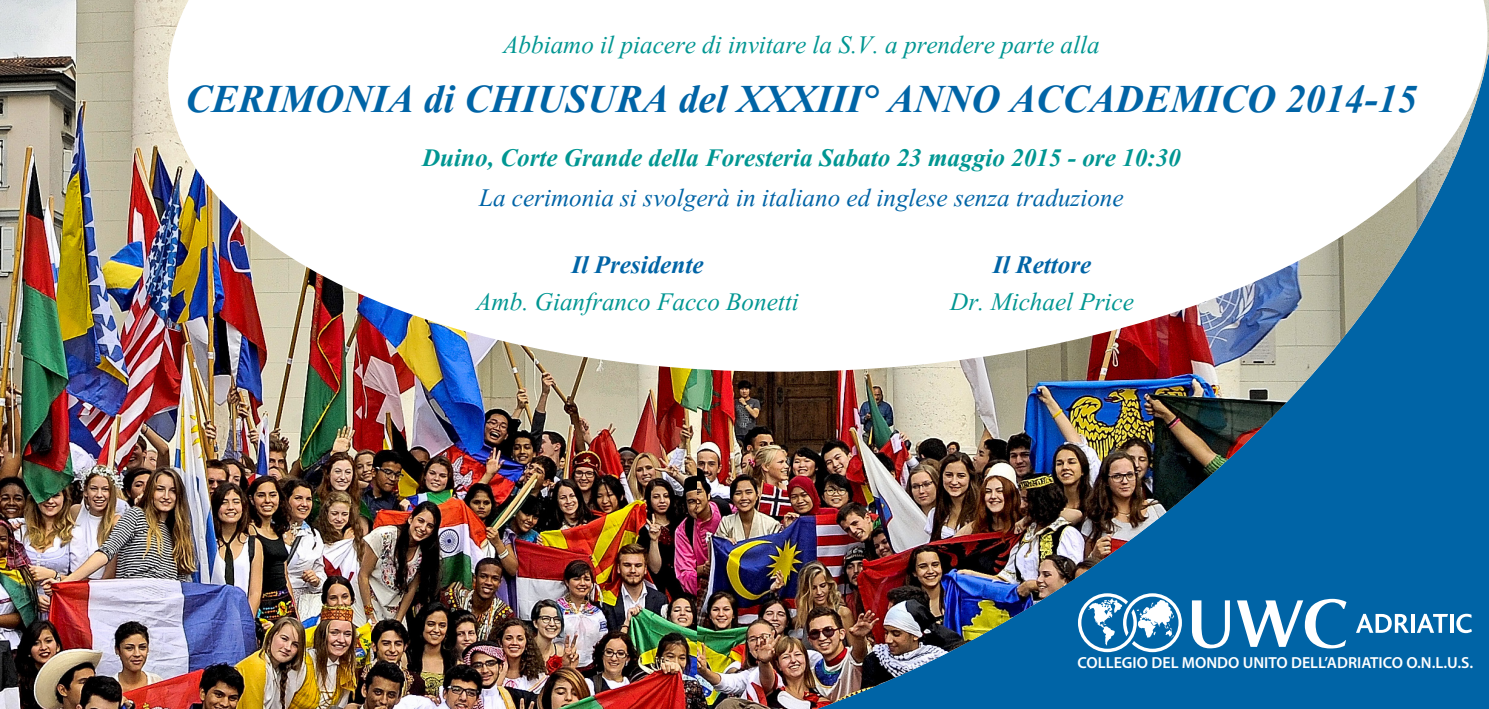
<style>
.page{position:relative;width:1489px;height:709px;background:#fff}
.page>*{position:absolute;margin:0;border:0;box-sizing:border-box;transform-origin:0 0}
.t1{font:700 49px "Vijaya";color:#0064a6}
.t2{font:31.25px "Vijaya";color:#009692}
.t3{font:700 31.25px "Vijaya";color:#009692}
.t4{font:31.25px "Vijaya";color:#0064a6}
.t5{font:700 31.25px "Vijaya";color:#0064a6}
.t6{font:600 16px "Myriad Pro";color:#fff}
</style>
<div class="page">
<img style="left:696px;top:386px;width:792px;height:323px">
<img style="left:0;top:0;width:696px;height:709px">
<svg style="left:1236px;top:599px;width:110px;height:49px"></svg>
<svg style="left:1191px;top:600px;width:38px;height:48px"></svg>
<svg style="left:1077px;top:593px;width:104px;height:59px"></svg>
<svg style="left:1355px;top:614px;width:53px;height:19px"></svg>
<svg style="left:1410px;top:614px;width:4px;height:19px"></svg>
<svg style="left:1416px;top:614px;width:31px;height:19px"></svg>
<svg style="left:1449px;top:614px;width:4px;height:19px"></svg>
<svg style="left:1456px;top:613px;width:15px;height:20px"></svg>
<svg style="left:161px;top:0;width:1327px;height:386px"></svg>
<p class="t2" style="left:503px;top:20px;width:598px">Abbiamo il piacere di invitare la S.V. a prendere parte alla</p>
<p class="t1" style="left:185px;top:60px;width:1233px">CERIMONIA di CHIUSURA del XXXIII° ANNO ACCADEMICO 2014-15</p>
<p class="t3" style="left:422px;top:133px;width:760px">Duino, Corte Grande della Foresteria Sabato 23 maggio 2015 - ore 10:30</p>
<p class="t4" style="left:479px;top:173px;width:646px">La cerimonia si svolgerà in italiano ed inglese senza traduzione</p>
<p class="t5" style="left:571px;top:239px;width:133px">Il Presidente</p>
<p class="t2" style="left:476px;top:277px;width:324px">Amb. Gianfranco Facco Bonetti</p>
<p class="t5" style="left:992px;top:239px;width:100px">Il Rettore</p>
<p class="t2" style="left:950px;top:277px;width:185px">Dr. Michael Price</p>
<p class="t6" style="left:1077px;top:652px;width:397px">COLLEGIO DEL MONDO UNITO DELL’ADRIATICO O.N.L.U.S.</p>
</div>
